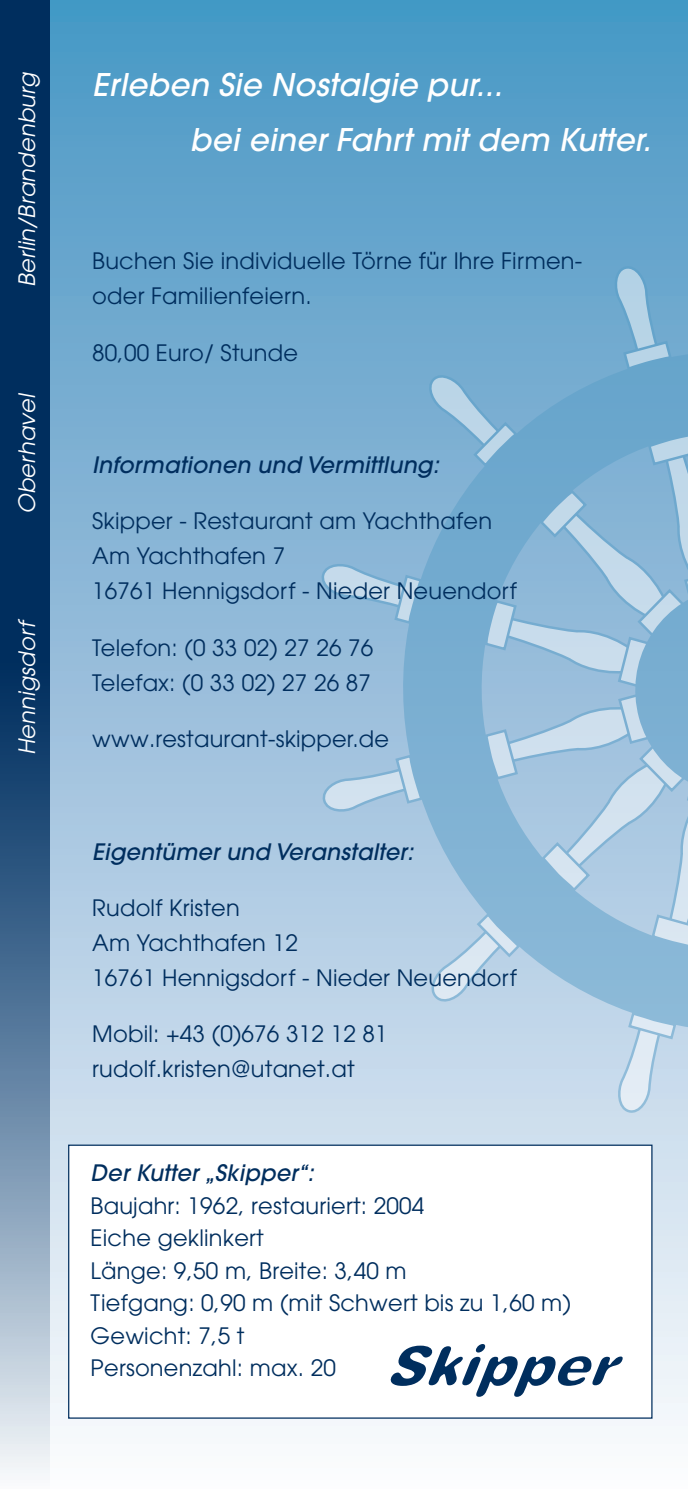
<style>
.page{position:relative;width:688px;height:1489px;background:#fff}
.page>*{position:absolute;margin:0;border:0;box-sizing:border-box;transform-origin:0 0}
.t1{font:italic 500 31px "Avant Garde";letter-spacing:.01em;color:#fff}
.Mengentext{font:22.5px/35px "Avant Garde";letter-spacing:.01em;color:#002e5e}
.Mengentext-2{font:italic 500 22.5px "Avant Garde";letter-spacing:.01em;color:#002e5e}
.t2{font:italic 22.5px "Avant Garde";color:#fff}
</style>
<div class="page">
<div style="left:0;top:0;width:687px;height:1488px;background:linear-gradient(to bottom,#4995c4,#f7f5f9)"></div>
<svg style="left:320px;top:265px;width:367px;height:852px;background:#97bedb"></svg>
<div style="left:69px;top:1145px;width:582px;height:272px;background:#fff"></div>
<div style="left:68px;top:1144px;width:584px;height:274px;border:1px solid #002e5e"></div>
<svg style="left:390px;top:1344px;width:233px;height:52px"></svg>
<svg style="left:0;top:0;width:50px;height:1488px;background:#3b6086"></svg>
<p class="t2" style="left:14px;top:287px;width:216px;rotate:-90deg">Berlin/Brandenburg</p>
<p class="t2" style="left:14px;top:514px;width:123px;rotate:-90deg">Oberhavel</p>
<p class="t2" style="left:14px;top:755px;width:138px;rotate:-90deg">Hennigsdorf</p>
<p class="t1" style="left:92px;top:65px;width:411px">Erleben Sie Nostalgie pur...</p>
<p class="t1" style="left:190px;top:120px;width:462px">bei einer Fahrt mit dem Kutter.</p>
<p class="Mengentext" style="left:92px;top:243px;width:491px">Buchen Sie individuelle Törne für Ihre Firmen&shy;oder Familienfeiern.</p>
<p class="Mengentext" style="left:92px;top:335px;width:207px">80,00 Euro/ Stunde</p>
<p class="Mengentext-2" style="left:92px;top:451px;width:348px">Informationen und Vermittlung:</p>
<p class="Mengentext" style="left:92px;top:503px;width:426px">Skipper - Restaurant am Yachthafen<br>Am Yachthafen 7<br>16761 Hennigsdorf - Nieder Neuendorf</p>
<p class="Mengentext" style="left:92px;top:630px;width:282px">Telefon: (0 33 02) 27 26 76<br>Telefax: (0 33 02) 27 26 87</p>
<p class="Mengentext" style="left:92px;top:721px;width:298px">www.restaurant-skipper.de</p>
<p class="Mengentext-2" style="left:92px;top:837px;width:322px">Eigentümer und Veranstalter:</p>
<p class="Mengentext" style="left:92px;top:890px;width:426px">Rudolf Kristen<br>Am Yachthafen 12<br>16761 Hennigsdorf - Nieder Neuendorf</p>
<p class="Mengentext" style="left:92px;top:1016px;width:297px">Mobil: +43 (0)676 312 12 81 rudolf.kristen@utanet.at</p>
<p class="Mengentext-2" style="left:91px;top:1159px;width:225px">Der Kutter „Skipper“:</p>
<p class="Mengentext" style="left:91px;top:1189px;width:481px;line-height:32.5px">Baujahr: 1962, restauriert: 2004<br>Eiche geklinkert<br>Länge: 9,50 m, Breite: 3,40 m<br>Tiefgang: 0,90 m (mit Schwert bis zu 1,60 m)<br>Gewicht: 7,5 t<br>Personenzahl: max. 20</p>
</div>
